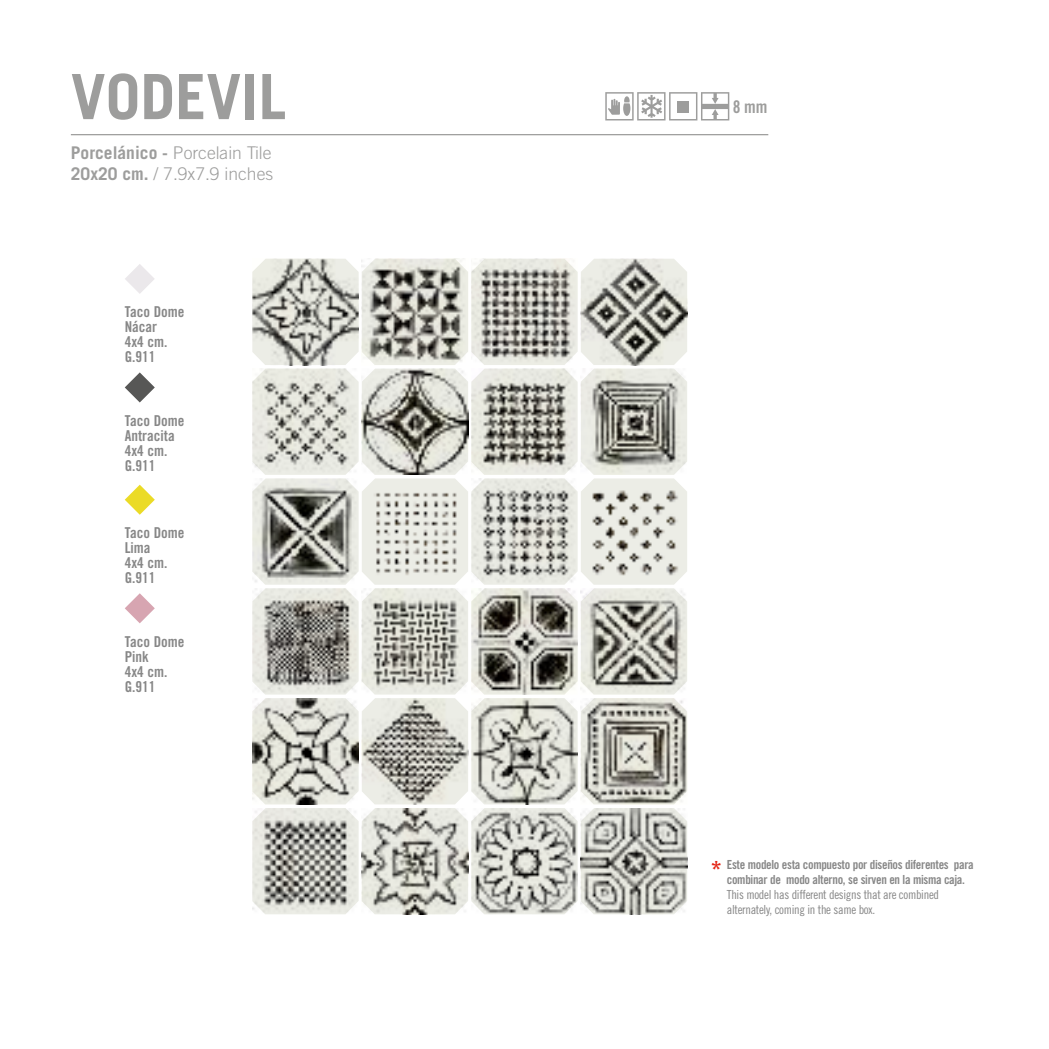
<style>
.page{position:relative;width:1049px;height:1049px;background:#fff}
.page>*{position:absolute;margin:0;border:0;box-sizing:border-box;transform-origin:0 0}
.t1{font:700 62.5px "Trade Gothic";color:#9d9d9c}
.t2{font:25px "Trade Gothic Bold Cond Twenty";color:#e42313}
.t3{font:300 17.5px "Trade Gothic";color:#9d9d9c}
.t4{font:17.5px "Trade Gothic Bold Cond Twenty";color:#9d9d9c}
.t5{font:15px "Trade Gothic Bold Cond Twenty";color:#878787}
.t6{font:12.5px/15px "Trade Gothic Bold Cond Twenty";letter-spacing:-.025em;color:#878787}
.t7{font:12.5px/15px "Trade Gothic Cond Eighteen";letter-spacing:-.025em;color:#878787}
.s1{font-weight:700}
</style>
<div class="page">
<hr style="left:71px;top:134px;width:697px;height:1px;background:#9d9d9c">
<svg style="left:605px;top:92px;width:124px;height:28px"></svg>
<svg style="left:125px;top:264px;width:29px;height:30px"></svg>
<svg style="left:125px;top:485px;width:30px;height:30px"></svg>
<svg style="left:125px;top:372px;width:30px;height:30px"></svg>
<svg style="left:125px;top:593px;width:30px;height:30px"></svg>
<svg style="left:252px;top:259px;width:435px;height:655px;background:#bdbdb6"></svg>
<p class="t1" style="left:71px;top:58px;width:217px">VODEVIL</p>
<p class="t3" style="left:71px;top:142px;width:202px"><span class="s1">Porcelánico -</span> Porcelain Tile</p>
<p class="t3" style="left:71px;top:163px;width:204px"><span class="s1">20x20 cm.</span> / 7.9x7.9 inches</p>
<p class="t5" style="left:125px;top:303px;width:61px">Taco Dome</p>
<p class="t5" style="left:125px;top:318px;width:34px">Nácar</p>
<p class="t5" style="left:125px;top:333px;width:44px">4x4 cm.</p>
<p class="t5" style="left:125px;top:348px;width:32px">G.911</p>
<p class="t5" style="left:125px;top:411px;width:61px">Taco Dome</p>
<p class="t5" style="left:125px;top:426px;width:51px">Antracita</p>
<p class="t5" style="left:125px;top:441px;width:44px">4x4 cm.</p>
<p class="t5" style="left:125px;top:456px;width:32px">G.911</p>
<p class="t5" style="left:125px;top:524px;width:61px">Taco Dome</p>
<p class="t5" style="left:125px;top:539px;width:27px">Lima</p>
<p class="t5" style="left:125px;top:554px;width:44px">4x4 cm.</p>
<p class="t5" style="left:125px;top:569px;width:32px">G.911</p>
<p class="t5" style="left:125px;top:632px;width:61px">Taco Dome</p>
<p class="t5" style="left:125px;top:647px;width:26px">Pink</p>
<p class="t5" style="left:125px;top:662px;width:44px">4x4 cm.</p>
<p class="t5" style="left:125px;top:677px;width:32px">G.911</p>
<p class="t4" style="left:733px;top:96px;width:36px">8 mm</p>
<p class="t6" style="left:727px;top:857px;width:248px">Este modelo esta compuesto por diseños diferentes para combinar de modo alterno, se sirven en la misma caja.</p>
<p class="t7" style="left:727px;top:887px;width:214px">This model has different designs that are combined alternately, coming in the same box.</p>
<p class="t2" style="left:711px;top:854px;width:13px">*</p>
</div>
